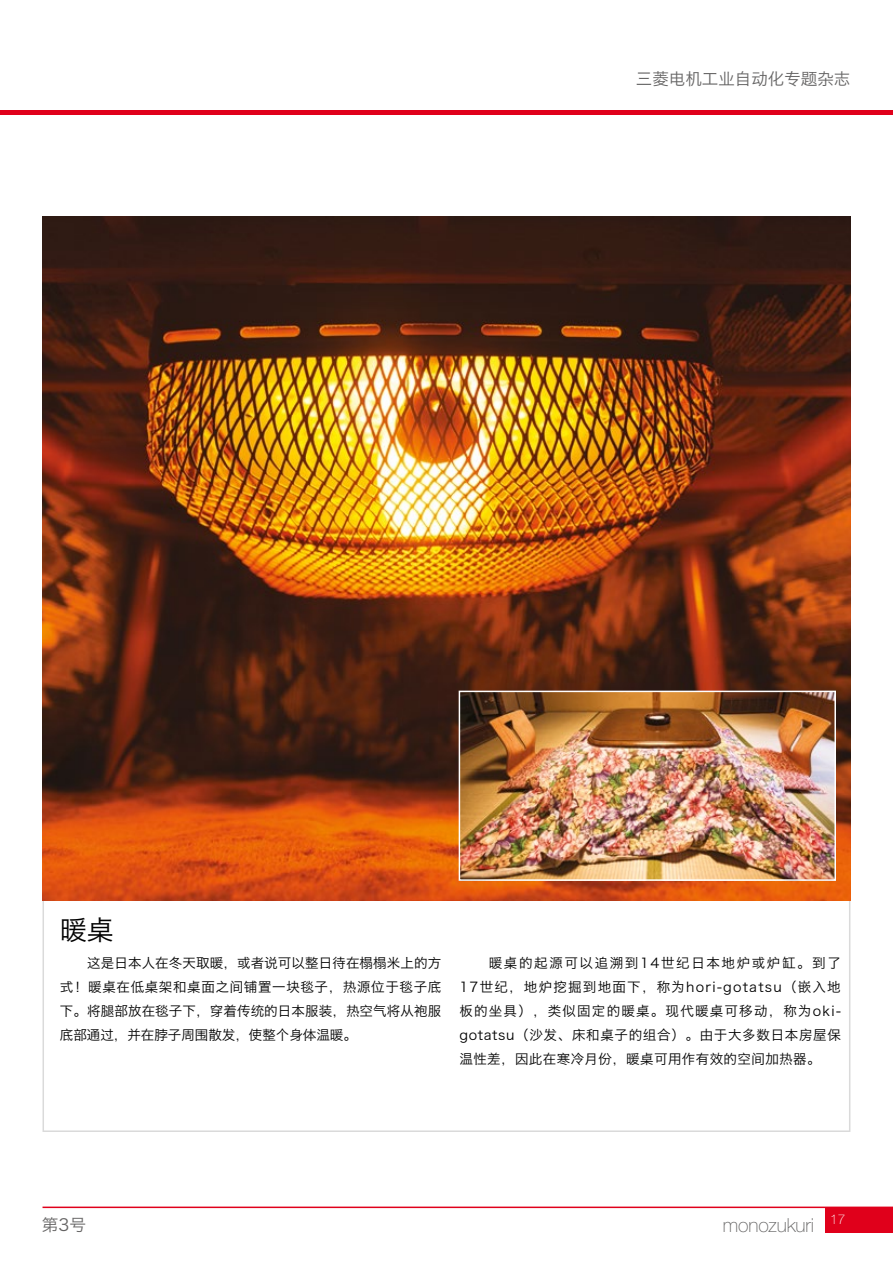
<style>
.page{position:relative;width:893px;height:1263px;background:#fff}
.page>*{position:absolute;margin:0;border:0;box-sizing:border-box;transform-origin:0 0}
.t1{font:27px "Hiragino Sans GB W3";color:#000}
.t2{font:100 19.35px "Helvetica Neue LTW1 G";color:#646363}
.t3{font:16.5px "Hiragino Sans GB W3";color:#646363}
.t4{font:13.5px/24px "Hiragino Sans GB W3";letter-spacing:.03em;color:#000;text-align:justify}
.t5{font:100 13.5px "Helvetica Neue LTW1 G";color:#fff}
</style>
<div class="page">
<div style="left:43px;top:580px;width:807px;height:552px;background:#fff;border:2px solid #dadada"></div>
<img style="left:43px;top:217px;width:807px;height:683px">
<img style="left:462px;top:694px;width:371px;height:184px">
<div style="left:459px;top:691px;width:377px;height:190px;border:2px solid #fff"></div>
<hr style="left:0;top:110px;width:893px;height:4px;background:#e0001b">
<div style="left:825px;top:1207px;width:68px;height:25px;background:#e0001b"></div>
<hr style="left:43px;top:1206px;width:850px;height:2px;background:#e0001b">
<p class="t3" style="left:636px;top:68px;width:216px">三菱电机工业自动化专题杂志</p>
<h1 class="t1" style="left:60px;top:913px;width:55px">暖桌</h1>
<p class="t4" style="left:60px;top:950px;width:383px">　　这是日本人在冬天取暖，或者说可以整日待在榻榻米上的方式！暖桌在低桌架和桌面之间铺置一块毯子，热源位于毯子底下。将腿部放在毯子下，穿着传统的日本服装，热空气将从袍服底部通过，并在脖子周围散发，使整个身体温暖。</p>
<p class="t4" style="left:459px;top:950px;width:383px">　　暖桌的起源可以追溯到14世纪日本地炉或炉缸。到了17世纪，地炉挖掘到地面下，称为hori-gotatsu（嵌入地板的坐具），类似固定的暖桌。现代暖桌可移动，称为oki&shy;gotatsu（沙发、床和桌子的组合）。由于大多数日本房屋保温性差，因此在寒冷月份，暖桌可用作有效的空间加热器。</p>
<p class="t3" style="left:42px;top:1214px;width:46px">第3号</p>
<h2 class="t2" style="left:723px;top:1213px;width:93px">monozukuri</h2>
<p class="t5" style="left:830px;top:1211px;width:17px">17</p>
</div>
